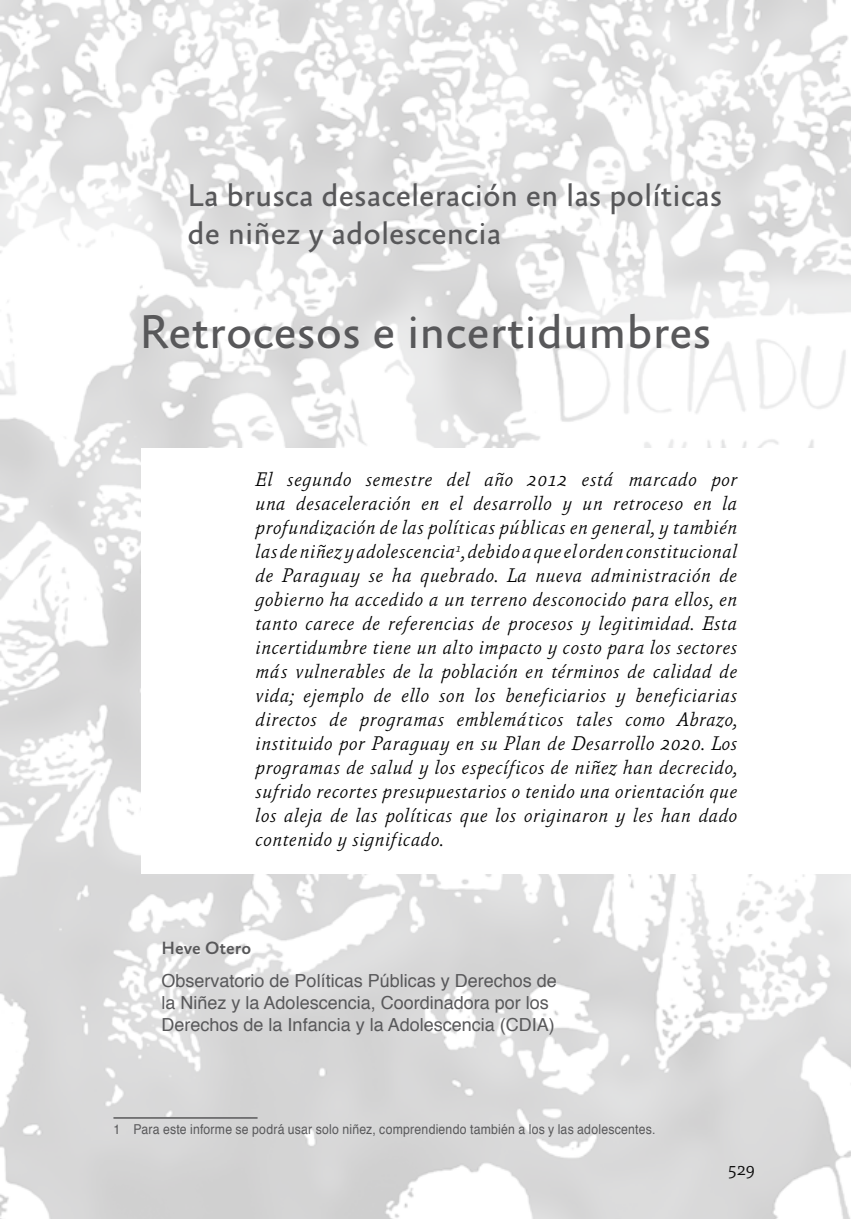
<style>
.page{position:relative;width:851px;height:1219px;background:#fff}
.page>*{position:absolute;margin:0;border:0;box-sizing:border-box;transform-origin:0 0}
.t1{font:48px "Absara Sans TF";color:#58585a}
.t2{font:32px/38.4px "Absara Sans TF";color:#58585a}
.t3{font:italic 300 20px/24px "Absara";color:#000;text-align:justify}
.t4{font:18px/22px "Helvetica";color:#58585a}
.t5{font:500 18px "Absara Sans TF";color:#58585a}
.t6{font:300 18px "Absara";color:#000}
.t7{font:13.6px "Helvetica";letter-spacing:.02em;color:#58585a;scale:.9 1}
</style>
<div class="page">
<img style="left:0;top:0;width:850px;height:1219px">
<div style="left:142px;top:449px;width:708px;height:425px;background:#fff"></div>
<hr style="left:113px;top:1117px;width:144px;height:2px;background:#58585a">
<h2 class="t2" style="left:187px;top:177px;width:536px">La brusca desaceleración en las políticas de niñez y adolescencia</h2>
<h1 class="t1" style="left:139px;top:307px;width:573px">Retrocesos e incertidumbres</h1>
<p class="t3" style="left:255px;top:468px;width:483px">El segundo semestre del año 2012 está marcado por una desaceleración en el desarrollo y un retroceso en la profundización de las políticas públicas en general, y también las de niñez y adolescencia<sup>1</sup>, debido a que el orden constitucional de Paraguay se ha quebrado. La nueva administración de gobierno ha accedido a un terreno desconocido para ellos, en tanto carece de referencias de procesos y legitimidad. Esta incertidumbre tiene un alto impacto y costo para los sectores más vulnerables de la población en términos de calidad de vida; ejemplo de ello son los beneficiarios y beneficiarias directos de programas emblemáticos tales como Abrazo, instituido por Paraguay en su Plan de Desarrollo 2020. Los programas de salud y los específicos de niñez han decrecido, sufrido recortes presupuestarios o tenido una orientación que los aleja de las políticas que los originaron y les han dado contenido y significado.</p>
<p class="t5" style="left:161px;top:939px;width:91px">Heve Otero</p>
<p class="t4" style="left:161px;top:970px;width:397px">Observatorio de Políticas Públicas y Derechos de la Niñez y la Adolescencia, Coordinadora por los<br>Derechos de la Infancia y la Adolescencia (CDIA)</p>
<p class="t7" style="left:113px;top:1119px;width:603px">1 Para este informe se podrá usar solo niñez, comprendiendo también a los y las adolescentes.</p>
<p class="t6" style="left:727px;top:1159px;width:29px">529</p>
</div>
